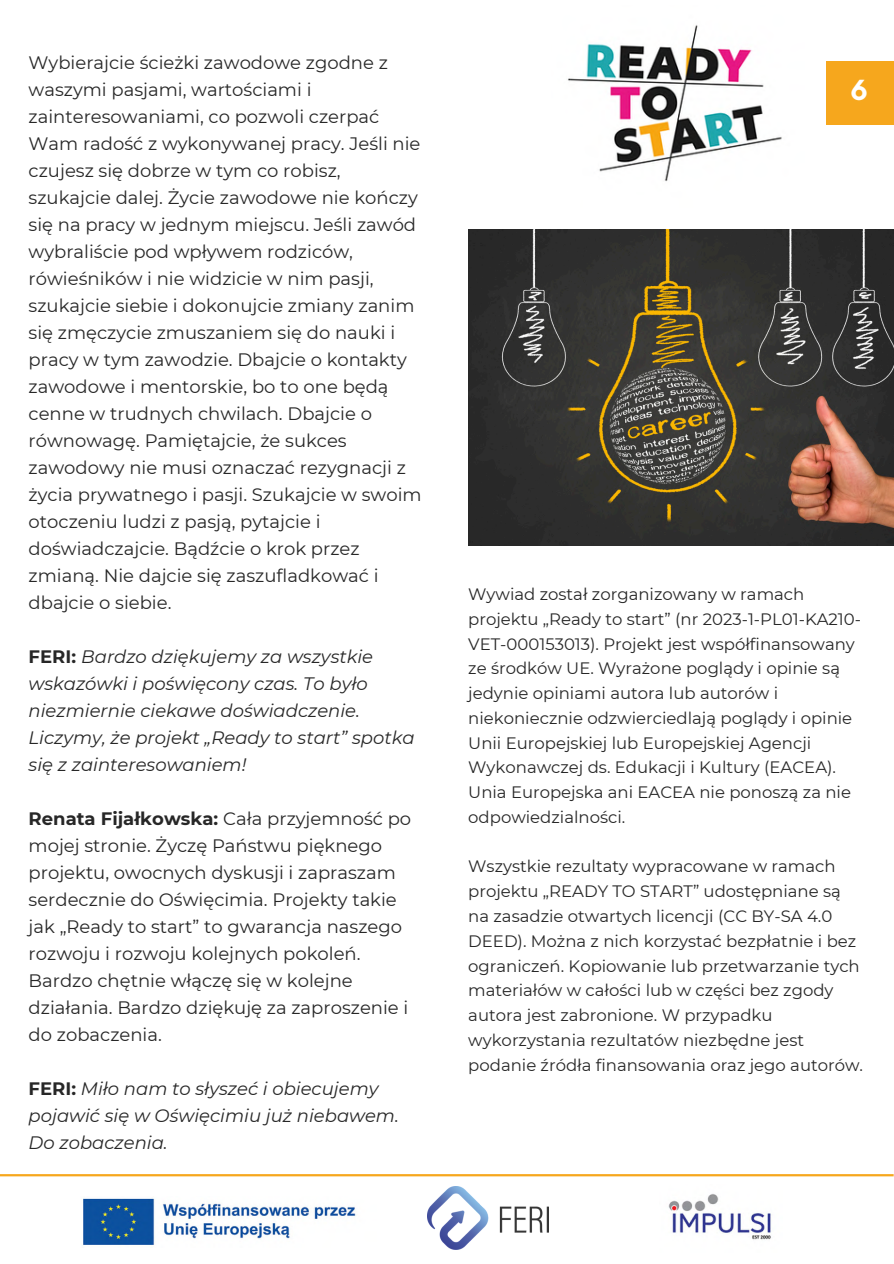
<style>
.page{position:relative;width:894px;height:1264px;background:#fff}
.page>*{position:absolute;margin:0;border:0;box-sizing:border-box;transform-origin:0 0}
.t1{font:700 27px "Now";color:#fff}
.t2{font:18px/27px "Montserrat";color:#272727}
.t3{font:italic 18px/27px "Montserrat";color:#272727}
.t4{font:16.5px/24.8px "Montserrat";color:#272727}
.s1{font-weight:700;font-style:normal}
.s2{font-weight:700}
</style>
<div class="page">
<img style="left:468px;top:229px;width:425px;height:317px">
<img style="left:568px;top:25px;width:214px;height:157px">
<hr style="left:0;top:1174px;width:893px;height:2px;background:#f6a71d">
<div style="left:825px;top:61px;width:68px;height:64px;background:#f6a71d"></div>
<img style="left:427px;top:1186px;width:121px;height:63px">
<img style="left:668px;top:1194px;width:103px;height:46px">
<img style="left:83px;top:1198px;width:273px;height:47px">
<h1 class="t2" style="left:29px;top:49px;width:394px">Wybierajcie ścieżki zawodowe zgodne z waszymi pasjami, wartościami i zainteresowaniami, co pozwoli czerpać Wam radość z wykonywanej pracy. Jeśli nie czujesz się dobrze w tym co robisz, szukajcie dalej. Życie zawodowe nie kończy się na pracy w jednym miejscu. Jeśli zawód wybraliście pod wpływem rodziców, rówieśników i nie widzicie w nim pasji, szukajcie siebie i dokonujcie zmiany zanim się zmęczycie zmuszaniem się do nauki i pracy w tym zawodzie. Dbajcie o kontakty zawodowe i mentorskie, bo to one będą cenne w trudnych chwilach. Dbajcie o równowagę. Pamiętajcie, że sukces zawodowy nie musi oznaczać rezygnacji z życia prywatnego i pasji. Szukajcie w swoim otoczeniu ludzi z pasją, pytajcie i doświadczajcie. Bądźcie o krok przez zmianą. Nie dajcie się zaszufladkować i dbajcie o siebie.</h1>
<h1 class="t3" style="left:29px;top:643px;width:387px"><span class="s1">FERI:</span> Bardzo dziękujemy za wszystkie wskazówki i poświęcony czas. To było niezmiernie ciekawe doświadczenie.<br>Liczymy, że projekt „Ready to start” spotka się z zainteresowaniem!</h1>
<p class="t2" style="left:29px;top:805px;width:384px"><span class="s2">Renata Fijałkowska:</span> Cała przyjemność po mojej stronie. Życzę Państwu pięknego projektu, owocnych dyskusji i zapraszam serdecznie do Oświęcimia. Projekty takie jak „Ready to start” to gwarancja naszego rozwoju i rozwoju kolejnych pokoleń.<br>Bardzo chętnie włączę się w kolejne działania. Bardzo dziękuję za zaproszenie i do zobaczenia.</p>
<p class="t3" style="left:29px;top:1075px;width:371px"><span class="s1">FERI:</span> Miło nam to słyszeć i obiecujemy pojawić się w Oświęcimiu już niebawem.<br>Do zobaczenia.</p>
<h1 class="t1" style="left:849px;top:76px;width:19px">6</h1>
<p class="t4" style="left:468px;top:582px;width:394px">Wywiad został zorganizowany w ramach projektu „Ready to start” (nr 2023-1-PL01-KA210- VET-000153013). Projekt jest współfinansowany ze środków UE. Wyrażone poglądy i opinie są jedynie opiniami autora lub autorów i niekoniecznie odzwierciedlają poglądy i opinie Unii Europejskiej lub Europejskiej Agencji Wykonawczej ds. Edukacji i Kultury (EACEA).<br>Unia Europejska ani EACEA nie ponoszą za nie odpowiedzialności.</p>
<h1 class="t4" style="left:468px;top:854px;width:396px">Wszystkie rezultaty wypracowane w ramach projektu „READY TO START” udostępniane są na zasadzie otwartych licencji (CC BY-SA 4.0<br>DEED). Można z nich korzystać bezpłatnie i bez ograniczeń. Kopiowanie lub przetwarzanie tych materiałów w całości lub w części bez zgody autora jest zabronione. W przypadku wykorzystania rezultatów niezbędne jest podanie źródła finansowania oraz jego autorów.</h1>
</div>
